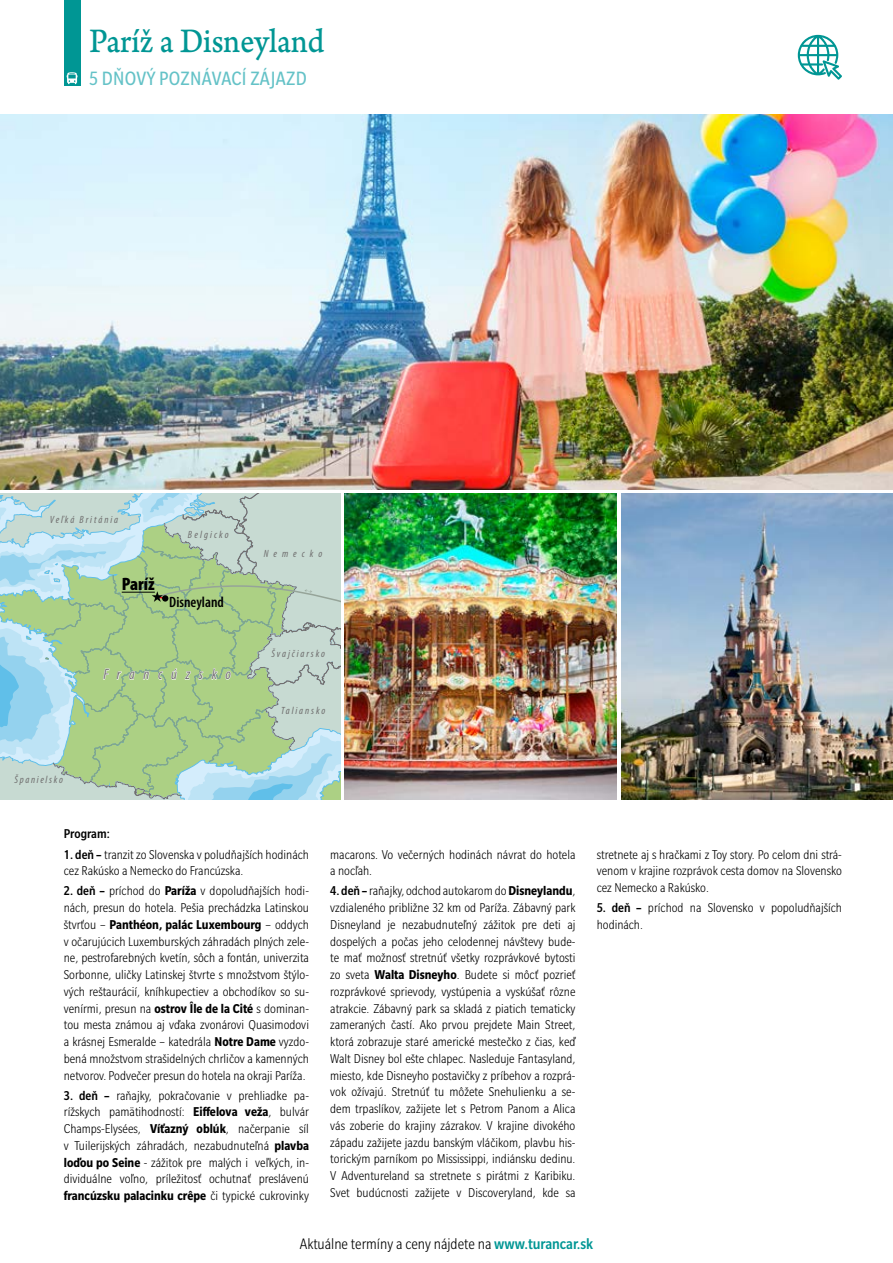
<style>
.page{position:relative;width:893px;height:1263px;background:#fff}
.page>*{position:absolute;margin:0;border:0;box-sizing:border-box;transform-origin:0 0}
.t1{font:36px "Arno Pro Caption";letter-spacing:-.01em;color:#009694;scale:.9 1}
.t2{font:condensed 21px "Slate Pro";letter-spacing:.015em;color:#64c2c7}
.t3{font:900 condensed 18px "Myriad Pro";color:#000}
.t4{font:300 condensed 16.5px "Slate Pro";color:#000}
.t5{font:600 condensed 15px "Myriad Pro";color:#000}
.t6{font:italic condensed 15px "Myriad Pro";letter-spacing:.58em;color:#706f6f}
.t7{font:300 condensed 13.95px/16.8px "Slate Pro";color:#000;text-align:justify}
.t8{font:500 condensed 13.95px "Slate Pro";color:#000}
.t9{font:italic condensed 10.5px "Myriad Pro";letter-spacing:.18em;color:#706f6f}
.t10{font:italic condensed 10.5px "Myriad Pro";letter-spacing:.16em;color:#706f6f}
.t11{font:italic condensed 10.5px "Myriad Pro";letter-spacing:.2em;color:#706f6f}
.t12{font:italic condensed 10.5px "Myriad Pro";letter-spacing:.48em;color:#706f6f}
.s1{font-weight:500}
.s2{font-weight:700}
.s3{font-weight:500;color:#009694}
</style>
<div class="page">
<img style="left:345px;top:493px;width:272px;height:306px">
<img style="left:621px;top:493px;width:272px;height:306px">
<img style="left:0;top:115px;width:893px;height:374px">
<div style="left:64px;top:0;width:16px;height:85px;background:#009694"></div>
<svg style="left:67px;top:72px;width:10px;height:12px"></svg>
<svg style="left:798px;top:35px;width:44px;height:45px"></svg>
<svg style="left:0;top:493px;width:340px;height:306px;background:#b2d3b6"></svg>
<h1 class="t1" style="left:89px;top:20px;width:263px">Paríž a Disneyland</h1>
<h2 class="t2" style="left:89px;top:68px;width:219px">5 DŇOVÝ POZNÁVACÍ ZÁJAZD</h2>
<p class="t9" style="left:50px;top:513px;width:70px">Veľká Británia</p>
<p class="t3" style="left:122px;top:574px;width:35px">Paríž</p>
<p class="t11" style="left:188px;top:528px;width:42px">Belgicko</p>
<p class="t5" style="left:169px;top:594px;width:56px">Disneyland</p>
<p class="t6" style="left:103px;top:666px;width:129px">Francúzsko</p>
<p class="t12" style="left:264px;top:548px;width:60px">Nemecko</p>
<p class="t9" style="left:271px;top:648px;width:55px">Švajčiarsko</p>
<p class="t9" style="left:281px;top:705px;width:46px">Taliansko</p>
<p class="t10" style="left:14px;top:774px;width:50px">Španielsko</p>
<p class="t8" style="left:64px;top:827px;width:47px">Program:</p>
<p class="t7" style="left:64px;top:846px;width:247px"><span class="s1">1. deň –</span> tranzit zo Slovenska v poludňajších hodinách cez Rakúsko a Nemecko do Francúzska.</p>
<p class="t7" style="left:64px;top:882px;width:247px"><span class="s1">2. deň –</span> príchod do <span class="s2">Paríža</span> v dopoludňajších hodi&shy;nách, presun do hotela. Pešia prechádzka Latinskou štvrťou – <span class="s2">Panthéon, palác Luxembourg</span> – oddych v očarujúcich Luxemburských záhradách plných zele&shy;ne, pestrofarebných kvetín, sôch a fontán, univerzita Sorbonne, uličky Latinskej štvrte s množstvom štýlo&shy;vých reštaurácií, kníhkupectiev a obchodíkov so su&shy;venírmi, presun na <span class="s2">ostrov Île de la Cité</span> s dominan&shy;tou mesta známou aj vďaka zvonárovi Quasimodovi a krásnej Esmeralde – katedrála <span class="s2">Notre Dame</span> vyzdo&shy;bená množstvom strašidelných chrličov a kamenných netvorov. Podvečer presun do hotela na okraji Paríža.</p>
<p class="t7" style="left:64px;top:1087px;width:247px"><span class="s1">3. deň –</span> raňajky, pokračovanie v prehliadke pa&shy;rížskych pamätihodností: <span class="s2">Eiffelova veža</span>, bulvár Champs-Elysées, <span class="s2">Víťazný oblúk</span>, načerpanie síl v Tuilerijských záhradách, nezabudnuteľná <span class="s2">plavba loďou po Seine</span> - zážitok pre malých i veľkých, in&shy;dividuálne voľno, príležitosť ochutnať preslávenú <span class="s2">francúzsku palacinku crêpe</span> či typické cukrovinky</p>
<p class="t7" style="left:330px;top:846px;width:247px">macarons. Vo večerných hodinách návrat do hotela a nocľah.</p>
<p class="t7" style="left:330px;top:882px;width:247px"><span class="s1">4. deň –</span> raňajky, odchod autokarom do <span class="s2">Disneylandu</span>, vzdialeného približne 32 km od Paríža. Zábavný park Disneyland je nezabudnuteľný zážitok pre deti aj dospelých a počas jeho celodennej návštevy bude&shy;te mať možnosť stretnúť všetky rozprávkové bytosti zo sveta <span class="s2">Walta Disneyho</span>. Budete si môcť pozrieť rozprávkové sprievody, vystúpenia a vyskúšať rôzne atrakcie. Zábavný park sa skladá z piatich tematicky zameraných častí. Ako prvou prejdete Main Street, ktorá zobrazuje staré americké mestečko z čias, keď Walt Disney bol ešte chlapec. Nasleduje Fantasyland, miesto, kde Disneyho postavičky z príbehov a rozprá&shy;vok ožívajú. Stretnúť tu môžete Snehulienku a se&shy;dem trpaslíkov, zažijete let s Petrom Panom a Alica vás zoberie do krajiny zázrakov. V krajine divokého západu zažijete jazdu banským vláčikom, plavbu his&shy;torickým parníkom po Mississippi, indiánsku dedinu.<br>V Adventureland sa stretnete s pirátmi z Karibiku.<br>Svet budúcnosti zažijete v Discoveryland, kde sa</p>
<p class="t7" style="left:597px;top:846px;width:247px">stretnete aj s hračkami z Toy story. Po celom dni strá&shy;venom v krajine rozprávok cesta domov na Slovensko cez Nemecko a Rakúsko.</p>
<p class="t7" style="left:597px;top:899px;width:247px"><span class="s1">5. deň –</span> príchod na Slovensko v popoludňajších hodinách.</p>
<p class="t4" style="left:300px;top:1235px;width:295px">Aktuálne termíny a ceny nájdete na <span class="s3">www.turancar.sk</span></p>
</div>
